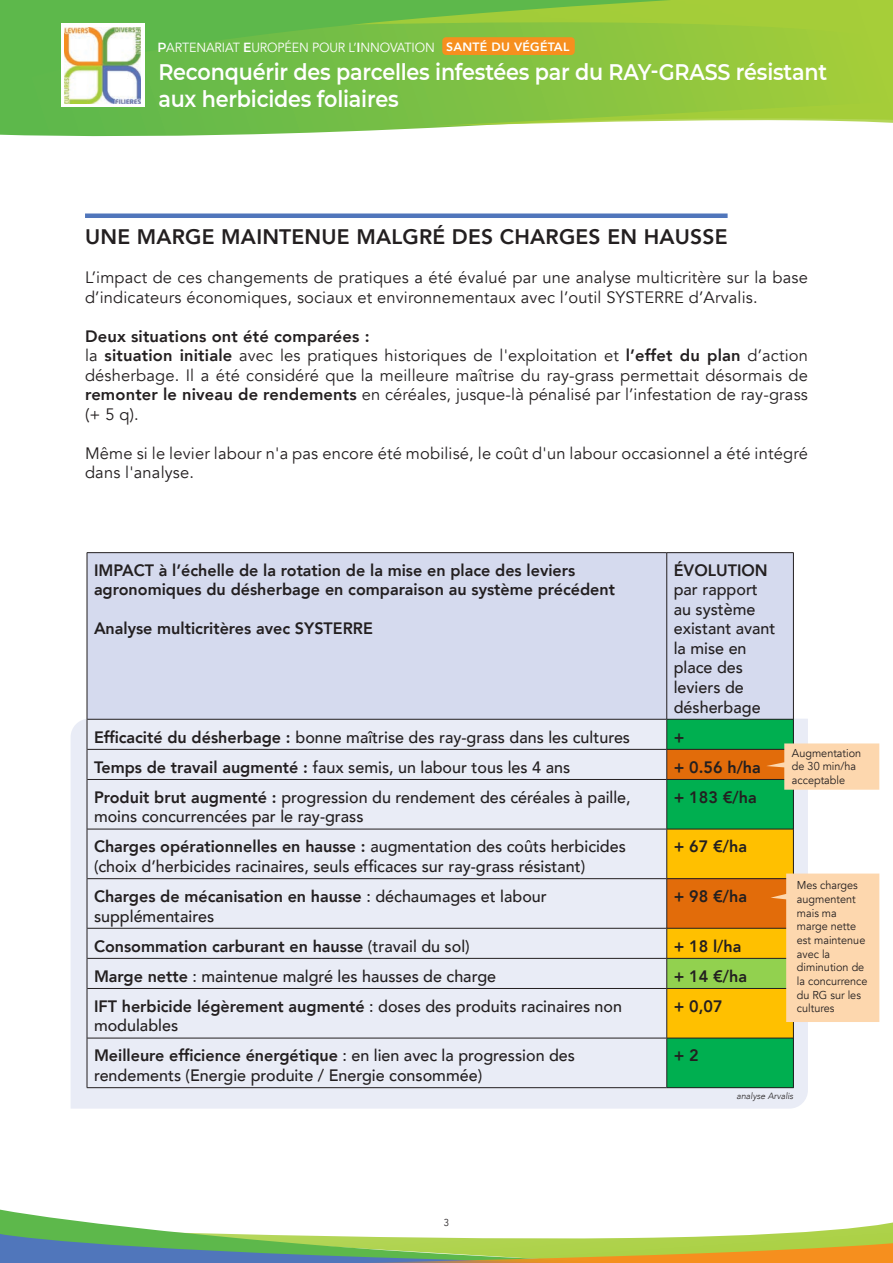
<style>
.page{position:relative;width:893px;height:1263px;background:#fff}
.page>*{position:absolute;margin:0;border:0;box-sizing:border-box;transform-origin:0 0}
.t1{font:600 22.5px/27px "Montserrat";letter-spacing:-.01em;color:#fff;scale:.92 1}
.t2{font:800 21px "Avenir";letter-spacing:.01em;color:#231f20}
.t3{font:500 16.5px/19.5px "Avenir";color:#231f20}
.t4{font:16.5px/19.5px "Avenir";letter-spacing:.01em;color:#231f20}
.t5{font:800 16.5px/19.5px "Avenir";color:#231f20}
.t6{font:13.2px "Avenir";letter-spacing:-.01em;color:#fff;scale:.95 1}
.t7{font:11.4px/13.6px "Avenir";color:#231f20;scale:.95 1}
.t8{font:10.05px "Avenir";color:#231f20;scale:.95 1}
.t9{font:italic 300 9px "Avenir";color:#231f20}
.s1{font-family:"Montserrat";font-weight:600}
.s2{font-weight:800;font-size:12px}
.s3{font-weight:800}
.s4{font-weight:500}
</style>
<div class="page">
<svg style="left:0;top:1209px;width:54px;height:9px"></svg>
<svg style="left:0;top:97px;width:893px;height:40px"></svg>
<svg style="left:431px;top:99px;width:462px;height:31px"></svg>
<svg style="left:0;top:0;width:893px;height:97px;background:#7fc143"></svg>
<div style="left:442px;top:37px;width:133px;height:18px;background:#f68f1e;border-radius:4px"></div>
<svg style="left:0;top:1218px;width:893px;height:45px"></svg>
<div style="left:61px;top:23px;width:84px;height:83px;background:#fff"></div>
<img style="left:65px;top:27px;width:76px;height:76px">
<div style="left:71px;top:719px;width:737px;height:389px;background:#e9ecf6"></div>
<div style="left:85px;top:213px;width:643px;height:5px;background:#5076bb"></div>
<div style="left:88px;top:553px;width:705px;height:166px;background:#d5daee"></div>
<div style="left:667px;top:719px;width:126px;height:30px;background:#00af50"></div>
<div style="left:667px;top:749px;width:126px;height:30px;background:#e26c0a"></div>
<div style="left:667px;top:779px;width:126px;height:50px;background:#00af50"></div>
<div style="left:667px;top:829px;width:126px;height:50px;background:#ffc000"></div>
<div style="left:667px;top:879px;width:126px;height:49px;background:#e26c0a"></div>
<div style="left:667px;top:928px;width:126px;height:30px;background:#ffc000"></div>
<div style="left:667px;top:958px;width:126px;height:30px;background:#92d14f"></div>
<div style="left:667px;top:988px;width:126px;height:50px;background:#ffc000"></div>
<div style="left:667px;top:1038px;width:126px;height:50px;background:#00af50"></div>
<hr style="left:87px;top:552px;width:580px;height:1px;background:#231f20">
<hr style="left:667px;top:552px;width:127px;height:1px;background:#231f20">
<hr style="left:87px;top:719px;width:580px;height:1px;background:#231f20">
<hr style="left:667px;top:719px;width:126px;height:1px;background:#231f20">
<hr style="left:87px;top:749px;width:580px;height:1px;background:#231f20">
<hr style="left:667px;top:749px;width:126px;height:1px;background:#231f20">
<hr style="left:87px;top:779px;width:580px;height:1px;background:#231f20">
<hr style="left:667px;top:779px;width:126px;height:1px;background:#231f20">
<hr style="left:87px;top:829px;width:580px;height:1px;background:#231f20">
<hr style="left:667px;top:829px;width:126px;height:1px;background:#231f20">
<hr style="left:87px;top:878px;width:580px;height:1px;background:#231f20">
<hr style="left:667px;top:878px;width:126px;height:1px;background:#231f20">
<hr style="left:87px;top:928px;width:580px;height:1px;background:#231f20">
<hr style="left:667px;top:928px;width:126px;height:1px;background:#231f20">
<hr style="left:87px;top:958px;width:580px;height:1px;background:#231f20">
<hr style="left:667px;top:958px;width:126px;height:1px;background:#231f20">
<hr style="left:87px;top:988px;width:580px;height:1px;background:#231f20">
<hr style="left:667px;top:988px;width:126px;height:1px;background:#231f20">
<hr style="left:87px;top:1038px;width:580px;height:1px;background:#231f20">
<hr style="left:667px;top:1038px;width:126px;height:1px;background:#231f20">
<hr style="left:87px;top:1087px;width:580px;height:1px;background:#231f20">
<hr style="left:667px;top:1087px;width:127px;height:1px;background:#231f20">
<hr style="left:87px;top:553px;width:1px;height:166px;background:#231f20">
<hr style="left:666px;top:553px;width:1px;height:166px;background:#231f20">
<hr style="left:793px;top:553px;width:1px;height:166px;background:#231f20">
<hr style="left:87px;top:719px;width:1px;height:30px;background:#231f20">
<hr style="left:666px;top:719px;width:1px;height:30px;background:#231f20">
<hr style="left:793px;top:719px;width:1px;height:30px;background:#231f20">
<hr style="left:87px;top:749px;width:1px;height:30px;background:#231f20">
<svg style="left:666px;top:750px;width:1px;height:29px"></svg>
<hr style="left:87px;top:779px;width:1px;height:50px;background:#231f20">
<hr style="left:666px;top:780px;width:1px;height:49px;background:#231f20">
<hr style="left:793px;top:779px;width:1px;height:50px;background:#231f20">
<hr style="left:87px;top:829px;width:1px;height:50px;background:#231f20">
<hr style="left:666px;top:829px;width:1px;height:49px;background:#231f20">
<hr style="left:793px;top:829px;width:1px;height:50px;background:#231f20">
<hr style="left:87px;top:879px;width:1px;height:49px;background:#231f20">
<hr style="left:666px;top:879px;width:1px;height:49px;background:#231f20">
<hr style="left:87px;top:928px;width:1px;height:30px;background:#231f20">
<hr style="left:666px;top:928px;width:1px;height:30px;background:#231f20">
<hr style="left:87px;top:958px;width:1px;height:30px;background:#231f20">
<svg style="left:666px;top:959px;width:1px;height:29px"></svg>
<hr style="left:87px;top:988px;width:1px;height:50px;background:#231f20">
<hr style="left:666px;top:989px;width:1px;height:49px;background:#231f20">
<hr style="left:793px;top:988px;width:1px;height:50px;background:#231f20">
<hr style="left:87px;top:1038px;width:1px;height:49px;background:#231f20">
<hr style="left:666px;top:1038px;width:1px;height:49px;background:#231f20">
<hr style="left:793px;top:1038px;width:1px;height:49px;background:#231f20">
<svg style="left:766px;top:743px;width:113px;height:47px;background:#eaca99"></svg>
<svg style="left:770px;top:873px;width:109px;height:149px;background:#f7cf97"></svg>
<p class="t6" style="left:157px;top:39px;width:435px"><span class="s1">P</span>ARTENARIAT <span class="s1">E</span>UROPÉEN POUR L’<span class="s1">I</span>NNOVATION <span class="s2">SANTÉ DU VÉGÉTAL</span></p>
<h1 class="t1" style="left:158px;top:58px;width:728px">Reconquérir des parcelles infestées par du RAY-GRASS résistant aux herbicides foliaires</h1>
<p class="t2" style="left:85px;top:221px;width:644px">UNE MARGE MAINTENUE MALGRÉ DES CHARGES EN HAUSSE</p>
<p class="t4" style="left:85px;top:268px;width:724px">L’impact de ces changements de pratiques a été évalué par une analyse multicritère sur la base d’indicateurs économiques, sociaux et environnementaux avec l’outil SYSTERRE d’Arvalis.</p>
<p class="t4" style="left:85px;top:327px;width:724px"><span class="s3">Deux situations ont été comparées :<br></span>la <span class="s3">situation initiale</span> avec les pratiques historiques de l'exploitation et <span class="s3">l’effet du plan</span> d’action désherbage. Il a été considéré que la meilleure maîtrise du ray-grass permettait désormais de <span class="s3">remonter le niveau de rendements</span> en céréales, jusque-là pénalisé par l’infestation de ray-grass (+ 5 q).</p>
<p class="t4" style="left:85px;top:444px;width:724px">Même si le levier labour n'a pas encore été mobilisé, le coût d'un labour occasionnel a été intégré dans l'analyse.</p>
<p class="t5" style="left:94px;top:560px;width:523px">IMPACT à l’échelle de la rotation de la mise en place des leviers agronomiques du désherbage en comparaison au système précédent</p>
<p class="t5" style="left:94px;top:619px;width:280px">Analyse multicritères avec SYSTERRE</p>
<p class="t5" style="left:674px;top:560px;width:96px">ÉVOLUTION</p>
<p class="t3" style="left:674px;top:579px;width:103px">par rapport au système existant avant la mise en place des leviers de désherbage</p>
<p class="t3" style="left:94px;top:726px;width:538px"><span class="s3">Efficacité du désherbage :</span> bonne maîtrise des ray-grass dans les cultures</p>
<p class="t5" style="left:674px;top:727px;width:12px">+</p>
<p class="t3" style="left:94px;top:756px;width:478px"><span class="s3">Temps de travail augmenté :</span> faux semis, un labour tous les 4 ans</p>
<p class="t5" style="left:674px;top:757px;width:89px">+ 0.56 h/ha</p>
<p class="t3" style="left:94px;top:786px;width:538px"><span class="s3">Produit brut augmenté :</span> progression du rendement des céréales à paille, moins concurrencées par le ray-grass</p>
<p class="t5" style="left:674px;top:787px;width:84px">+ 183 €/ha</p>
<p class="t3" style="left:94px;top:836px;width:533px"><span class="s3">Charges opérationnelles en hausse :</span> augmentation des coûts herbicides (choix d’herbicides racinaires, seuls efficaces sur ray-grass résistant)</p>
<p class="t5" style="left:674px;top:837px;width:75px">+ 67 €/ha</p>
<p class="t3" style="left:94px;top:886px;width:454px"><span class="s3">Charges de mécanisation en hausse</span> : déchaumages et labour supplémentaires</p>
<p class="t5" style="left:674px;top:886px;width:75px">+ 98 €/ha</p>
<p class="t5" style="left:94px;top:936px;width:377px">Consommation carburant en hausse <span class="s4">(travail du sol)</span></p>
<p class="t5" style="left:674px;top:936px;width:69px">+ 18 l/ha</p>
<p class="t3" style="left:94px;top:965px;width:404px"><span class="s3">Marge nette</span> : maintenue malgré les hausses de charge</p>
<p class="t5" style="left:674px;top:966px;width:75px">+ 14 €/ha</p>
<p class="t3" style="left:94px;top:995px;width:530px"><span class="s3">IFT herbicide légèrement augmenté</span> : doses des produits racinaires non modulables</p>
<p class="t5" style="left:674px;top:996px;width:50px">+ 0,07</p>
<p class="t3" style="left:94px;top:1045px;width:483px"><span class="s3">Meilleure efficience énergétique</span> : en lien avec la progression des rendements (Energie produite / Energie consommée)</p>
<p class="t5" style="left:674px;top:1046px;width:27px">+ 2</p>
<p class="t7" style="left:792px;top:746px;width:74px">Augmentation de 30 min/ha acceptable</p>
<p class="t7" style="left:797px;top:879px;width:76px">Mes charges augmentent mais ma marge nette est maintenue avec la diminution de la concurrence du RG sur les cultures</p>
<p class="t8" style="left:444px;top:1217px;width:7px">3</p>
<p class="t9" style="left:736px;top:1090px;width:58px">analyse Arvalis</p>
</div>
